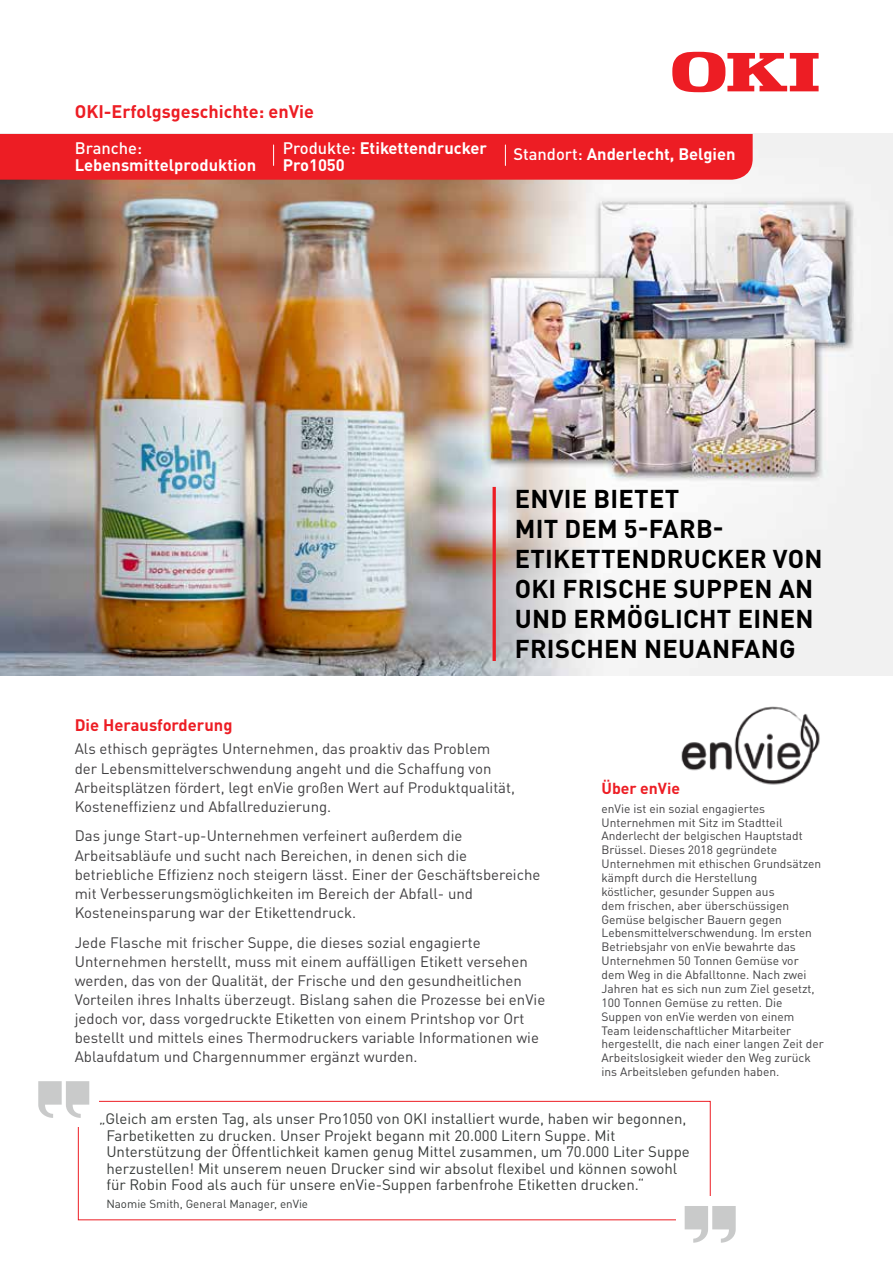
<style>
.page{position:relative;width:893px;height:1263px;background:#fff}
.page>*{position:absolute;margin:0;border:0;box-sizing:border-box;transform-origin:0 0}
.t1{font:700 25.5px/30px "DIN Pro";letter-spacing:.01em;color:#000}
.t2{font:700 18px "DIN Pro";color:#ed1d24}
.t3{font:700 16.5px/16.5px "DIN Pro";color:#fff}
.t4{font:700 16.5px "DIN Pro";color:#ed1d24}
.t5{font:500 16.5px "DIN Pro";color:#fff}
.t6{font:700 15.75px "DIN Pro";color:#ed1d24}
.t7{font:15px/19px "DIN Pro";color:#414042}
.t8{font:15px/16.5px "DIN Pro";color:#393c3b}
.t9{font:12px/13.8px "DIN Pro";color:#414042}
.t10{font:11.7px "DIN Pro";color:#393c3b}
.s1{font-weight:500}
</style>
<div class="page">
<img style="left:0;top:134px;width:893px;height:542px">
<svg style="left:672px;top:52px;width:147px;height:40px"></svg>
<div style="left:0;top:134px;width:753px;height:46px;background:#ed1d24"></div>
<img style="left:681px;top:706px;width:139px;height:79px">
<hr style="left:493px;top:487px;width:3px;height:174px;background:#ed1d24">
<div style="left:78px;top:1101px;width:633px;height:119px;border:1px solid #ed1d24"></div>
<div style="left:38px;top:1081px;width:61px;height:46px;background:#fff"></div>
<svg style="left:38px;top:1081px;width:51px;height:37px"></svg>
<div style="left:676px;top:1196px;width:60px;height:47px;background:#fff"></div>
<svg style="left:685px;top:1206px;width:51px;height:37px"></svg>
<p class="t2" style="left:75px;top:96px;width:241px">OKI-Erfolgsgeschichte: enVie</p>
<p class="t5" style="left:75px;top:135px;width:69px">Branche:</p>
<p class="t3" style="left:75px;top:154px;width:183px">Lebensmittelproduktion</p>
<p class="t3" style="left:283px;top:138px;width:206px"><span class="s1">Produkte:</span> Etikettendrucker<br>Pro1050</p>
<p class="t3" style="left:513px;top:144px;width:224px"><span class="s1">Standort:</span> Anderlecht, Belgien</p>
<h1 class="t1" style="left:515px;top:480px;width:309px">ENVIE BIETET<br>MIT DEM 5-FARB-<br>ETIKETTENDRUCKER VON<br>OKI FRISCHE SUPPEN AN<br>UND ERMÖGLICHT EINEN<br>FRISCHEN NEUANFANG</h1>
<p class="t4" style="left:75px;top:711px;width:159px">Die Herausforderung</p>
<p class="t7" style="left:75px;top:738px;width:442px">Als ethisch geprägtes Unternehmen, das proaktiv das Problem der Lebensmittelverschwendung angeht und die Schaffung von Arbeitsplätzen fördert, legt enVie großen Wert auf Produktqualität, Kosteneffizienz und Abfallreduzierung.</p>
<p class="t7" style="left:75px;top:825px;width:467px">Das junge Start-up-Unternehmen verfeinert außerdem die Arbeitsabläufe und sucht nach Bereichen, in denen sich die betriebliche Effizienz noch steigern lässt. Einer der Geschäftsbereiche mit Verbesserungsmöglichkeiten im Bereich der Abfall- und Kosteneinsparung war der Etikettendruck.</p>
<p class="t7" style="left:75px;top:931px;width:472px">Jede Flasche mit frischer Suppe, die dieses sozial engagierte Unternehmen herstellt, muss mit einem auffälligen Etikett versehen werden, das von der Qualität, der Frische und den gesundheitlichen Vorteilen ihres Inhalts überzeugt. Bislang sahen die Prozesse bei enVie jedoch vor, dass vorgedruckte Etiketten von einem Printshop vor Ort bestellt und mittels eines Thermodruckers variable Informationen wie Ablaufdatum und Chargennummer ergänzt wurden.</p>
<p class="t6" style="left:601px;top:776px;width:80px">Über enVie</p>
<p class="t9" style="left:601px;top:800px;width:224px">enVie ist ein sozial engagiertes Unternehmen mit Sitz im Stadtteil Anderlecht der belgischen Hauptstadt Brüssel. Dieses 2018 gegründete Unternehmen mit ethischen Grundsätzen kämpft durch die Herstellung<br>köstlicher, gesunder Suppen aus<br>dem frischen, aber überschüssigen Gemüse belgischer Bauern gegen Lebensmittelverschwendung. Im ersten Betriebsjahr von enVie bewahrte das Unternehmen 50 Tonnen Gemüse vor dem Weg in die Abfalltonne. Nach zwei Jahren hat es sich nun zum Ziel gesetzt, 100 Tonnen Gemüse zu retten. Die Suppen von enVie werden von einem Team leidenschaftlicher Mitarbeiter hergestellt, die nach einer langen Zeit der Arbeitslosigkeit wieder den Weg zurück ins Arbeitsleben gefunden haben.</p>
<p class="t8" style="left:106px;top:1109px;width:585px;text-indent:-7px">„Gleich am ersten Tag, als unser Pro1050 von OKI installiert wurde, haben wir begonnen, Farbetiketten zu drucken. Unser Projekt begann mit 20.000 Litern Suppe. Mit Unterstützung der Öffentlichkeit kamen genug Mittel zusammen, um 70.000 Liter Suppe herzustellen! Mit unserem neuen Drucker sind wir absolut flexibel und können sowohl für Robin Food als auch für unsere enVie-Suppen farbenfrohe Etiketten drucken.“</p>
<p class="t10" style="left:106px;top:1195px;width:203px">Naomie Smith, General Manager, enVie</p>
</div>
